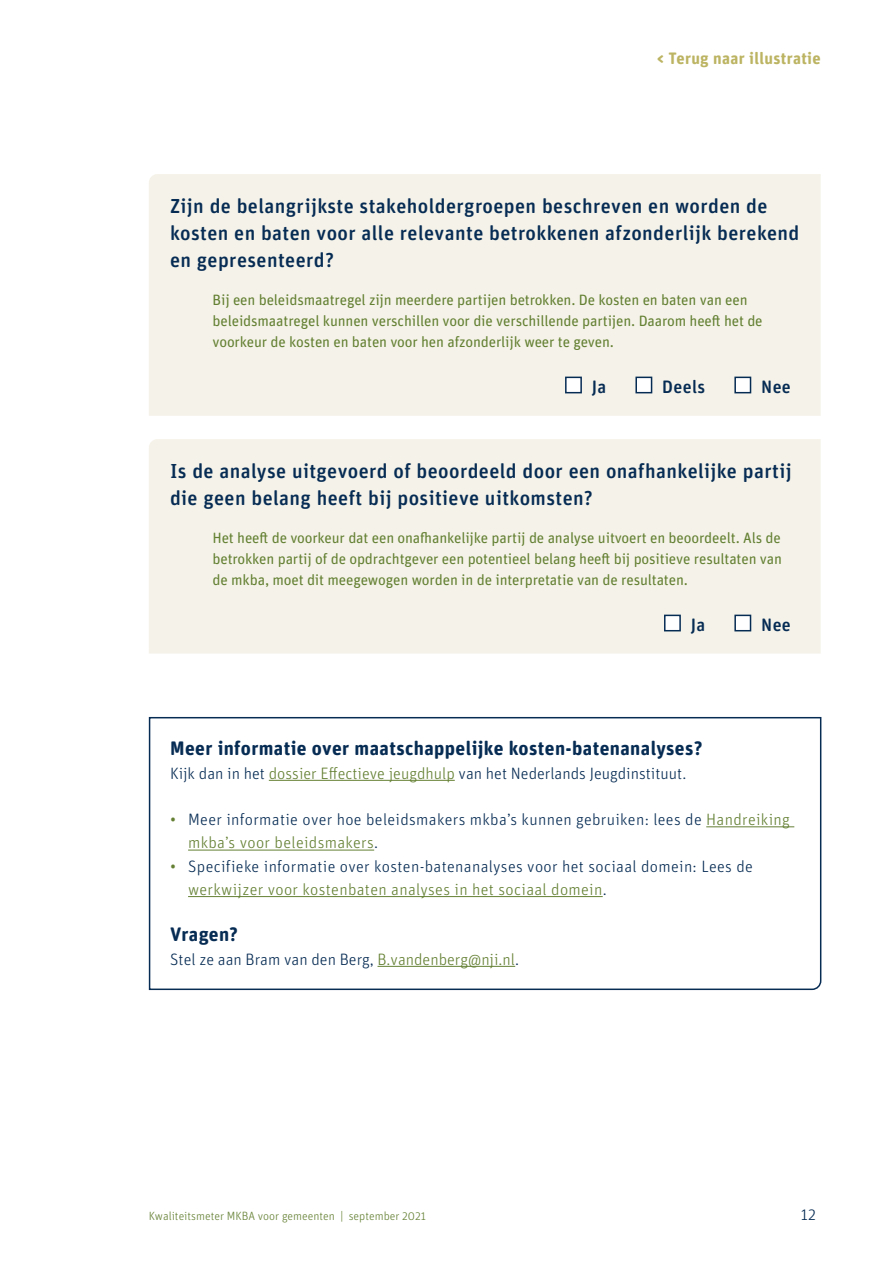
<style>
.page{position:relative;width:893px;height:1263px;background:#fff}
.page>*{position:absolute;margin:0;border:0;box-sizing:border-box;transform-origin:0 0}
.Tussenkop_online{font:500 20.25px/27px "Unit Rounded Pro";letter-spacing:.02em;color:#072c54}
.Tussenkop_online-2{font:700 19.5px "Unit Rounded Pro";letter-spacing:.02em;color:#072c54}
.Tussenkop_online-3{font:500 18px "Unit Rounded Pro";letter-spacing:.02em;color:#072c54}
.plattetekst_online{font:300 16.5px/23.2px "Unit Rounded Pro";letter-spacing:.02em;color:#072c54}
.plattetekst_online-2{font:300 16.5px "Unit Rounded Pro";color:#072c54}
.Tussenkop_online-4{font:700 16.5px "Unit Rounded Pro";letter-spacing:.02em;color:#bcb462}
.Tekstframe{font:15px/21px "Unit Rounded Pro";letter-spacing:-.01em;color:#648033}
.t1{font:300 12px "Unit Rounded Pro";color:#648033}
.s1{color:#648033}
.s2{font-weight:400;color:#648033}
</style>
<div class="page">
<div style="left:149px;top:174px;width:672px;height:242px;background:#f5f3e9"></div>
<div style="left:565px;top:377px;width:17px;height:16px;background:#fff;border:2px solid #072c54"></div>
<div style="left:635px;top:377px;width:17px;height:16px;background:#fff;border:2px solid #072c54"></div>
<div style="left:734px;top:377px;width:17px;height:16px;background:#fff;border:2px solid #072c54"></div>
<div style="left:149px;top:439px;width:672px;height:215px;background:#f5f3e9"></div>
<div style="left:664px;top:615px;width:17px;height:16px;background:#fff;border:2px solid #072c54"></div>
<div style="left:734px;top:615px;width:17px;height:16px;background:#fff;border:2px solid #072c54"></div>
<svg style="left:148px;top:716px;width:674px;height:275px"></svg>
<hr style="left:269px;top:780px;width:186px;height:1px;background:#648033">
<hr style="left:706px;top:826px;width:88px;height:1px;background:#648033">
<hr style="left:188px;top:850px;width:186px;height:1px;background:#648033">
<hr style="left:188px;top:896px;width:415px;height:1px;background:#648033">
<hr style="left:377px;top:966px;width:138px;height:1px;background:#648033">
<p class="Tussenkop_online-4" style="left:657px;top:47px;width:165px">&lt; Terug naar illustratie</p>
<p class="Tussenkop_online" style="left:170px;top:191px;width:631px">Zijn de belangrijkste stakeholdergroepen beschreven en worden de kosten en baten voor alle relevante betrokkenen afzonderlijk berekend en gepresenteerd?</p>
<p class="Tekstframe" style="left:213px;top:289px;width:552px">Bij een beleidsmaatregel zijn meerdere partijen betrokken. De kosten en baten van een beleidsmaatregel kunnen verschillen voor die verschillende partijen. Daarom heeft het de voorkeur de kosten en baten voor hen afzonderlijk weer te geven.</p>
<p class="Tussenkop_online-3" style="left:592px;top:374px;width:16px">Ja</p>
<p class="Tussenkop_online-3" style="left:662px;top:374px;width:45px">Deels</p>
<p class="Tussenkop_online-3" style="left:761px;top:374px;width:31px">Nee</p>
<p class="Tussenkop_online" style="left:170px;top:456px;width:623px">Is de analyse uitgevoerd of beoordeeld door een onafhankelijke partij die geen belang heeft bij positieve uitkomsten?</p>
<p class="Tekstframe" style="left:213px;top:527px;width:571px;text-align:justify">Het heeft de voorkeur dat een onafhankelijke partij de analyse uitvoert en beoordeelt. Als de betrokken partij of de opdrachtgever een potentieel belang heeft bij positieve resultaten van de mkba, moet dit meegewogen worden in de interpretatie van de resultaten.</p>
<p class="Tussenkop_online-3" style="left:691px;top:612px;width:16px">Ja</p>
<p class="Tussenkop_online-3" style="left:761px;top:612px;width:31px">Nee</p>
<p class="Tussenkop_online-2" style="left:170px;top:735px;width:534px">Meer informatie over maatschappelijke kosten-batenanalyses?</p>
<p class="plattetekst_online-2" style="left:170px;top:762px;width:518px">Kijk dan in het <span class="s1">dossier Effectieve jeugdhulp</span> van het Nederlands Jeugdinstituut.</p>
<p class="plattetekst_online" style="left:188px;top:807px;width:603px;text-indent:-18px"><span class="s2">•</span> Meer informatie over hoe beleidsmakers mkba’s kunnen gebruiken: lees de <span class="s1">Handreiking mkba’s voor beleidsmakers</span>.</p>
<p class="plattetekst_online" style="left:188px;top:854px;width:566px;text-indent:-18px"><span class="s2">•</span> Specifieke informatie over kosten-batenanalyses voor het sociaal domein: Lees de <span class="s1">werkwijzer voor kostenbaten analyses in het sociaal domein</span>.</p>
<p class="Tussenkop_online-2" style="left:170px;top:921px;width:69px">Vragen?</p>
<p class="plattetekst_online-2" style="left:170px;top:948px;width:351px">Stel ze aan Bram van den Berg, <span class="s1">B.vandenberg@nji.nl</span>.</p>
<p class="t1" style="left:149px;top:1209px;width:279px">Kwaliteitsmeter MKBA voor gemeenten | september 2021</p>
<p class="plattetekst_online" style="left:801px;top:1203px;width:17px">12</p>
</div>
